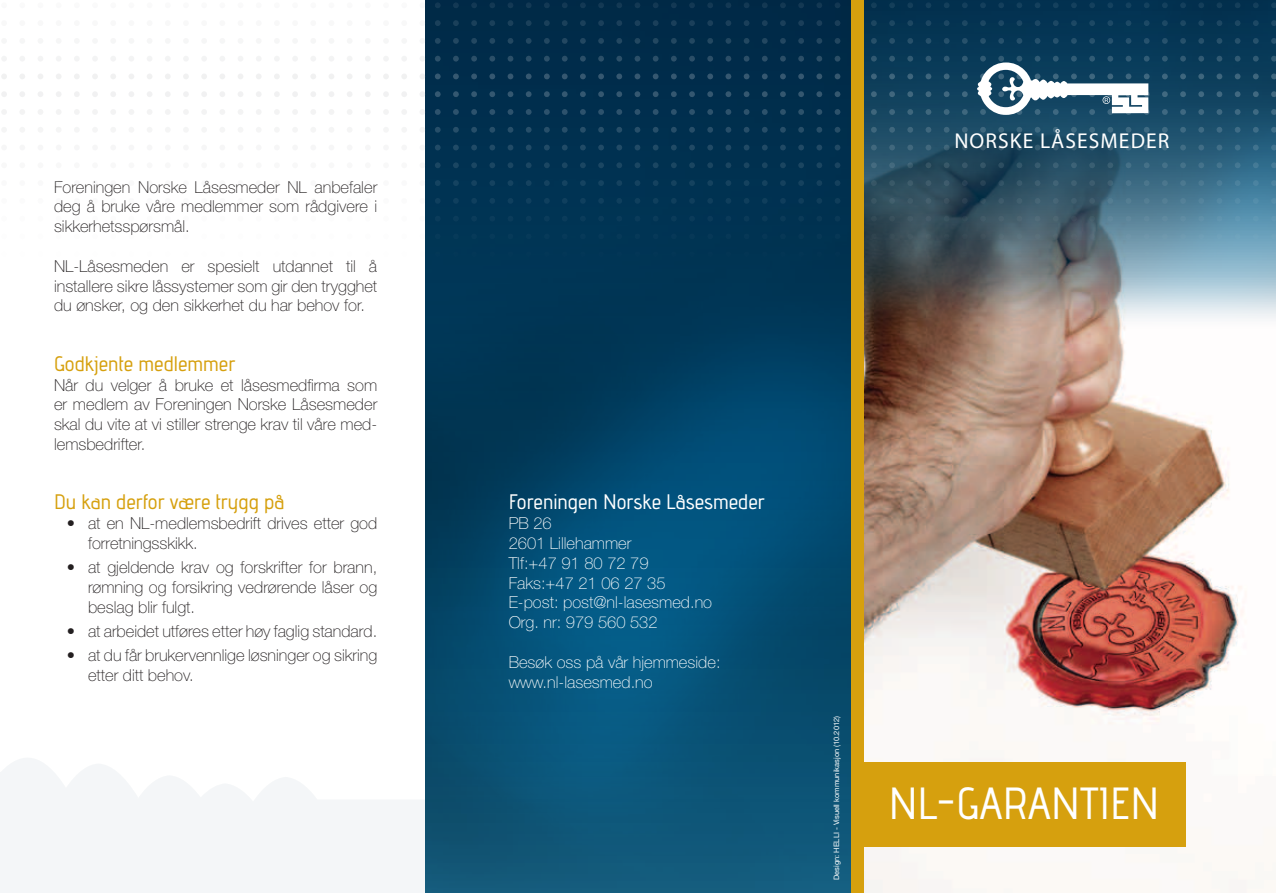
<style>
.page{position:relative;width:1276px;height:893px;background:#fff}
.page>*{position:absolute;margin:0;border:0;box-sizing:border-box;transform-origin:0 0}
.t1{font:45px "adventpro Bd 1";color:#fff}
.t2{font:21.6px "Myriad Pro";letter-spacing:.05em;color:#fff}
.t3{font:21px "adventpro Bd 1";color:#d6a00e}
.t4{font:21px "adventpro Bd 1";color:#fff}
.t5{font:100 16.5px/19.8px "Helvetica Neue";color:#231f20;text-align:justify}
.t6{font:100 16.5px/19.8px "Helvetica Neue";color:#fff}
.t7{font:7.5px "Helvetica Neue";color:#fff}
</style>
<div class="page">
<svg style="left:0;top:758px;width:425px;height:135px;fill:#f4f6f8"></svg>
<img style="left:863px;top:331px;width:384px;height:562px">
<img style="left:863px;top:0;width:413px;height:331px">
<svg style="left:425px;top:0;width:425px;height:893px;background:#044366"></svg>
<div style="left:862px;top:762px;width:323px;height:85px;background:#d6a00e"></div>
<svg style="left:1271px;top:0;width:5px;height:290px"></svg>
<svg style="left:1253px;top:0;width:5px;height:290px"></svg>
<svg style="left:1234px;top:0;width:6px;height:290px;background:#3b6d88"></svg>
<svg style="left:1216px;top:0;width:6px;height:290px;background:#3b6b86"></svg>
<svg style="left:1198px;top:0;width:6px;height:290px;background:#3b6a84"></svg>
<svg style="left:1180px;top:0;width:6px;height:290px;background:#3b6983"></svg>
<svg style="left:1162px;top:0;width:5px;height:290px"></svg>
<svg style="left:977px;top:0;width:172px;height:290px;background:#3d5f73"></svg>
<svg style="left:962px;top:0;width:5px;height:290px"></svg>
<svg style="left:943px;top:0;width:6px;height:290px;background:#244659"></svg>
<svg style="left:925px;top:0;width:6px;height:290px;background:#284a5e"></svg>
<svg style="left:907px;top:0;width:6px;height:290px;background:#274a5d"></svg>
<svg style="left:889px;top:0;width:6px;height:290px;background:#24465a"></svg>
<svg style="left:871px;top:0;width:6px;height:290px;background:#224559"></svg>
<svg style="left:834px;top:0;width:6px;height:290px;background:#063350"></svg>
<svg style="left:816px;top:0;width:6px;height:290px;background:#063351"></svg>
<svg style="left:798px;top:0;width:6px;height:290px;background:#063351"></svg>
<svg style="left:780px;top:0;width:6px;height:290px;background:#063351"></svg>
<svg style="left:762px;top:0;width:5px;height:290px"></svg>
<svg style="left:743px;top:0;width:6px;height:290px;background:#063452"></svg>
<svg style="left:725px;top:0;width:6px;height:290px;background:#063452"></svg>
<svg style="left:707px;top:0;width:6px;height:290px;background:#063452"></svg>
<svg style="left:689px;top:0;width:6px;height:290px;background:#063452"></svg>
<svg style="left:671px;top:0;width:6px;height:290px;background:#063452"></svg>
<svg style="left:653px;top:0;width:5px;height:290px"></svg>
<svg style="left:634px;top:0;width:6px;height:290px;background:#063453"></svg>
<svg style="left:616px;top:0;width:6px;height:290px;background:#063453"></svg>
<svg style="left:598px;top:0;width:6px;height:290px;background:#063553"></svg>
<svg style="left:580px;top:0;width:6px;height:290px;background:#063553"></svg>
<svg style="left:562px;top:0;width:5px;height:290px"></svg>
<svg style="left:544px;top:0;width:6px;height:290px;background:#063553"></svg>
<svg style="left:526px;top:0;width:5px;height:290px"></svg>
<svg style="left:507px;top:0;width:6px;height:290px;background:#063553"></svg>
<svg style="left:489px;top:0;width:6px;height:290px;background:#063553"></svg>
<svg style="left:471px;top:0;width:6px;height:290px;background:#063553"></svg>
<svg style="left:453px;top:0;width:6px;height:290px;background:#063553"></svg>
<svg style="left:435px;top:0;width:6px;height:290px;background:#063554"></svg>
<svg style="left:420px;top:56px;width:5px;height:73px"></svg>
<svg style="left:402px;top:56px;width:5px;height:73px"></svg>
<svg style="left:383px;top:56px;width:6px;height:73px"></svg>
<svg style="left:365px;top:56px;width:6px;height:73px"></svg>
<svg style="left:347px;top:56px;width:5px;height:73px"></svg>
<svg style="left:329px;top:56px;width:5px;height:73px"></svg>
<svg style="left:311px;top:56px;width:5px;height:73px"></svg>
<svg style="left:292px;top:56px;width:6px;height:73px"></svg>
<svg style="left:274px;top:56px;width:6px;height:73px"></svg>
<svg style="left:256px;top:56px;width:5px;height:73px"></svg>
<svg style="left:238px;top:56px;width:5px;height:73px"></svg>
<svg style="left:220px;top:56px;width:5px;height:73px"></svg>
<svg style="left:202px;top:56px;width:5px;height:73px"></svg>
<svg style="left:183px;top:56px;width:6px;height:73px"></svg>
<svg style="left:165px;top:56px;width:5px;height:73px"></svg>
<svg style="left:147px;top:56px;width:5px;height:73px"></svg>
<svg style="left:129px;top:56px;width:5px;height:73px"></svg>
<svg style="left:111px;top:56px;width:5px;height:73px"></svg>
<svg style="left:92px;top:56px;width:6px;height:73px"></svg>
<svg style="left:74px;top:56px;width:6px;height:73px"></svg>
<svg style="left:56px;top:56px;width:5px;height:73px"></svg>
<svg style="left:38px;top:56px;width:5px;height:73px"></svg>
<svg style="left:20px;top:56px;width:5px;height:73px"></svg>
<svg style="left:1px;top:56px;width:6px;height:73px"></svg>
<div style="left:850px;top:0;width:13px;height:893px;background:#d6a00e"></div>
<p class="t5" style="left:54px;top:177px;width:325px">Foreningen Norske Låsesmeder NL anbefaler deg å bruke våre medlemmer som rådgivere i sikkerhetsspørsmål.</p>
<p class="t5" style="left:54px;top:256px;width:325px">NL-Låsesmeden er spesielt utdannet til å installere sikre låssystemer som gir den trygghet du ønsker, og den sikkerhet du har behov for.</p>
<p class="t3" style="left:54px;top:351px;width:183px">Godkjente medlemmer</p>
<p class="t5" style="left:54px;top:375px;width:325px">Når du velger å bruke et låsesmedfirma som er medlem av Foreningen Norske Låsesmeder skal du vite at vi stiller strenge krav til våre med&shy;lemsbedrifter.</p>
<p class="t3" style="left:54px;top:489px;width:232px">Du kan derfor være trygg på</p>
<p class="t5" style="left:88px;top:514px;width:291px;text-indent:-21px">• at en NL-medlemsbedrift drives etter god forretningsskikk.</p>
<p class="t5" style="left:88px;top:557px;width:291px;text-indent:-21px">• at gjeldende krav og forskrifter for brann, rømning og forsikring vedrørende låser og beslag blir fulgt.</p>
<p class="t5" style="left:67px;top:621px;width:312px">• at arbeidet utføres etter høy faglig standard.</p>
<p class="t5" style="left:88px;top:645px;width:291px;text-indent:-21px">• at du får brukervennlige løsninger og sikring etter ditt behov.</p>
<h2 class="t2" style="left:954px;top:127px;width:216px">NORSKE LÅSESMEDER</h2>
<p class="t4" style="left:509px;top:489px;width:257px">Foreningen Norske Låsesmeder</p>
<p class="t6" style="left:509px;top:514px;width:205px">PB 26<br>2601 Lillehammer<br>Tlf:+47 91 80 72 79<br>Faks:+47 21 06 27 35<br>E-post: post@nl-lasesmed.no<br>Org. nr: 979 560 532</p>
<p class="t6" style="left:509px;top:652px;width:213px">Besøk oss på vår hjemmeside: www.nl-lasesmed.no</p>
<p class="t7" style="left:832px;top:880px;width:166px;rotate:-90deg">Design: HELLI - Visuell kommunikasjon (10.2012)</p>
<h1 class="t1" style="left:888px;top:775px;width:272px">NL-GARANTIEN</h1>
</div>
